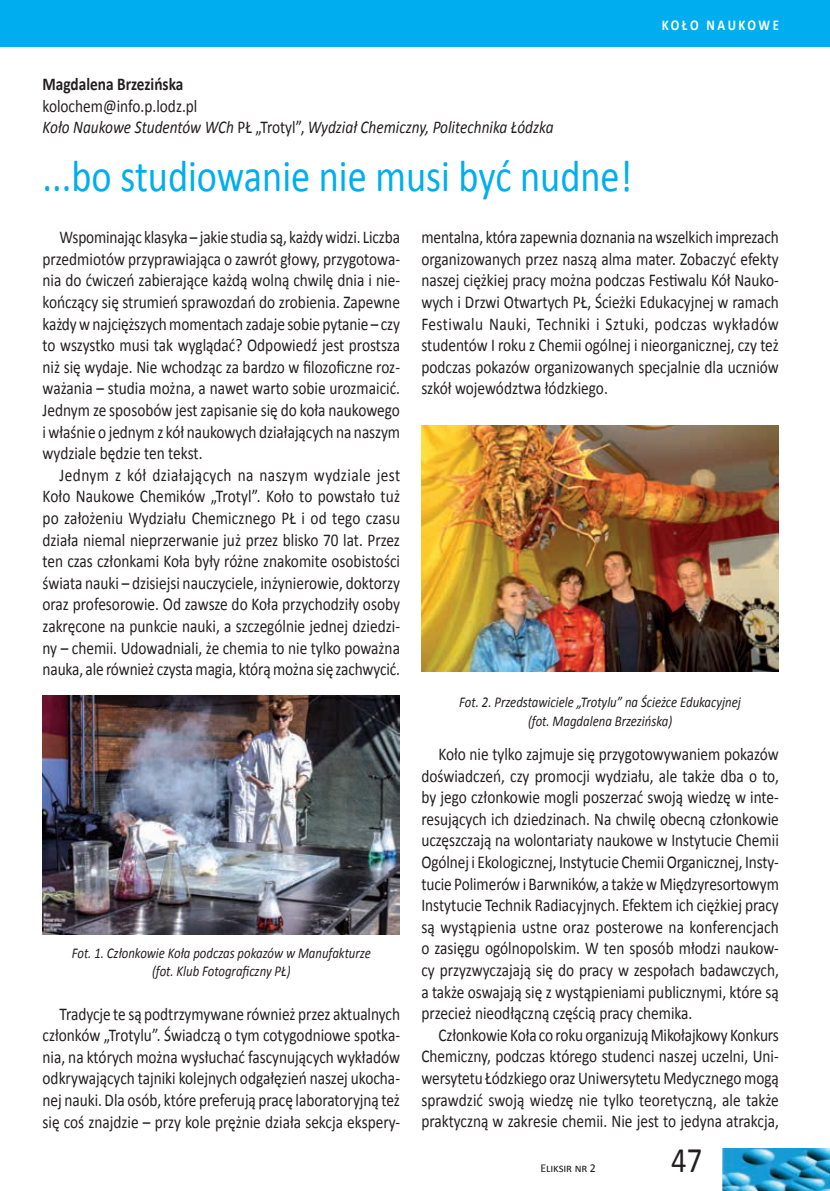
<style>
.page{position:relative;width:830px;height:1191px;background:#fff}
.page>*{position:absolute;margin:0;border:0;box-sizing:border-box;transform-origin:0 0}
.t1{font:45px "Calibri";color:#00aeef;scale:.85 1}
.t2{font:36px "Calibri";color:#231f20;scale:.85 1}
.t3{font:18px/21.6px "Calibri";color:#231f20;text-align:justify;scale:.85 1}
.t4{font:italic 18px/21.6px "Calibri";color:#231f20;scale:.85 1}
.t5{font:700 18px "Calibri";color:#231f20;scale:.85 1}
.t6{font:italic 15px/18.8px "Calibri";color:#231f20;text-align:center;scale:.85 1}
.t7{font:700 15px "Calibri";letter-spacing:.2em;color:#fff;scale:.85 1}
.t8{font:12px "Calibri";letter-spacing:-.01em;color:#231f20}
.s1{font-style:normal}
</style>
<div class="page">
<div style="left:0;top:0;width:829px;height:47px;background:#00aeef"></div>
<img style="left:722px;top:1148px;width:107px;height:43px">
<img style="left:42px;top:695px;width:357px;height:239px">
<img style="left:421px;top:425px;width:357px;height:246px">
<p class="t7" style="left:661px;top:16px;width:139px">KOŁO NAUKOWE</p>
<p class="t5" style="left:43px;top:73px;width:167px">Magdalena Brzezińska</p>
<p class="t4" style="left:43px;top:94px;width:602px"><span class="s1">kolochem@info.p.lodz.pl<br></span>Koło Naukowe Studentów WCh <span class="s1">PŁ „Trotyl”,</span> Wydział Chemiczny, Politechnika Łódzka</p>
<h1 class="t1" style="left:43px;top:148px;width:694px">...bo studiowanie nie musi być nudne!</h1>
<p class="t3" style="left:43px;top:226px;width:422px;text-indent:17px">Wspominając klasyka – jakie studia są, każdy widzi. Liczba przedmiotów przyprawiająca o zawrót głowy, przygotowa&shy;nia do ćwiczeń zabierające każdą wolną chwilę dnia i nie&shy;kończący się strumień sprawozdań do zrobienia. Zapewne każdy w najcięższych momentach zadaje sobie pytanie – czy to wszystko musi tak wyglądać? Odpowiedź jest prostsza niż się wydaje. Nie wchodząc za bardzo w filozoficzne roz&shy;ważania – studia można, a nawet warto sobie urozmaicić.<br>Jednym ze sposobów jest zapisanie się do koła naukowego i właśnie o jednym z kół naukowych działających na naszym wydziale będzie ten tekst.</p>
<p class="t3" style="left:43px;top:464px;width:422px;text-indent:17px">Jednym z kół działających na naszym wydziale jest Koło Naukowe Chemików „Trotyl”. Koło to powstało tuż po założeniu Wydziału Chemicznego PŁ i od tego czasu działa niemal nieprzerwanie już przez blisko 70 lat. Przez ten czas członkami Koła były różne znakomite osobistości świata nauki – dzisiejsi nauczyciele, inżynierowie, doktorzy oraz profesorowie. Od zawsze do Koła przychodziły osoby zakręcone na punkcie nauki, a szczególnie jednej dziedzi&shy;ny – chemii. Udowadniali, że chemia to nie tylko poważna nauka, ale również czysta magia, którą można się zachwycić.</p>
<p class="t3" style="left:421px;top:226px;width:422px">mentalna, która zapewnia doznania na wszelkich imprezach organizowanych przez naszą alma mater. Zobaczyć efekty naszej ciężkiej pracy można podczas Festiwalu Kół Nauko&shy;wych i Drzwi Otwartych PŁ, Ścieżki Edukacyjnej w ramach Festiwalu Nauki, Techniki i Sztuki, podczas wykładów studentów I roku z Chemii ogólnej i nieorganicznej, czy też podczas pokazów organizowanych specjalnie dla uczniów szkół województwa łódzkiego.</p>
<p class="t6" style="left:72px;top:942px;width:353px">Fot. 1. Członkowie Koła podczas pokazów w Manufakturze (fot. Klub Fotograficzny PŁ)</p>
<p class="t3" style="left:43px;top:1002px;width:422px;text-indent:17px">Tradycje te są podtrzymywane również przez aktualnych członków „Trotylu”. Świadczą o tym cotygodniowe spotka&shy;nia, na których można wysłuchać fascynujących wykładów odkrywających tajniki kolejnych odgałęzień naszej ukocha&shy;nej nauki. Dla osób, które preferują pracę laboratoryjną też się coś znajdzie – przy kole prężnie działa sekcja ekspery-</p>
<p class="t6" style="left:459px;top:692px;width:333px">Fot. 2. Przedstawiciele „Trotylu” na Ścieżce Edukacyjnej (fot. Magdalena Brzezińska)</p>
<p class="t3" style="left:421px;top:743px;width:422px;text-indent:17px">Koło nie tylko zajmuje się przygotowywaniem pokazów doświadczeń, czy promocji wydziału, ale także dba o to, by jego członkowie mogli poszerzać swoją wiedzę w inte&shy;resujących ich dziedzinach. Na chwilę obecną członkowie uczęszczają na wolontariaty naukowe w Instytucie Chemii Ogólnej i Ekologicznej, Instytucie Chemii Organicznej, Insty&shy;tucie Polimerów i Barwników, a także w Międzyresortowym Instytucie Technik Radiacyjnych. Efektem ich ciężkiej pracy są wystąpienia ustne oraz posterowe na konferencjach o zasięgu ogólnopolskim. W ten sposób młodzi naukow&shy;cy przyzwyczajają się do pracy w zespołach badawczych, a także oswajają się z wystąpieniami publicznymi, które są przecież nieodłączną częścią pracy chemika.</p>
<p class="t3" style="left:421px;top:1024px;width:422px;text-indent:17px">Członkowie Koła co roku organizują Mikołajkowy Konkurs Chemiczny, podczas którego studenci naszej uczelni, Uni&shy;wersytetu Łódzkiego oraz Uniwersytetu Medycznego mogą sprawdzić swoją wiedzę nie tylko teoretyczną, ale także praktyczną w zakresie chemii. Nie jest to jedyna atrakcja,</p>
<p class="t8" style="left:540px;top:1160px;width:57px">Eliksir nr 2</p>
<h2 class="t2" style="left:671px;top:1137px;width:38px">47</h2>
</div>
